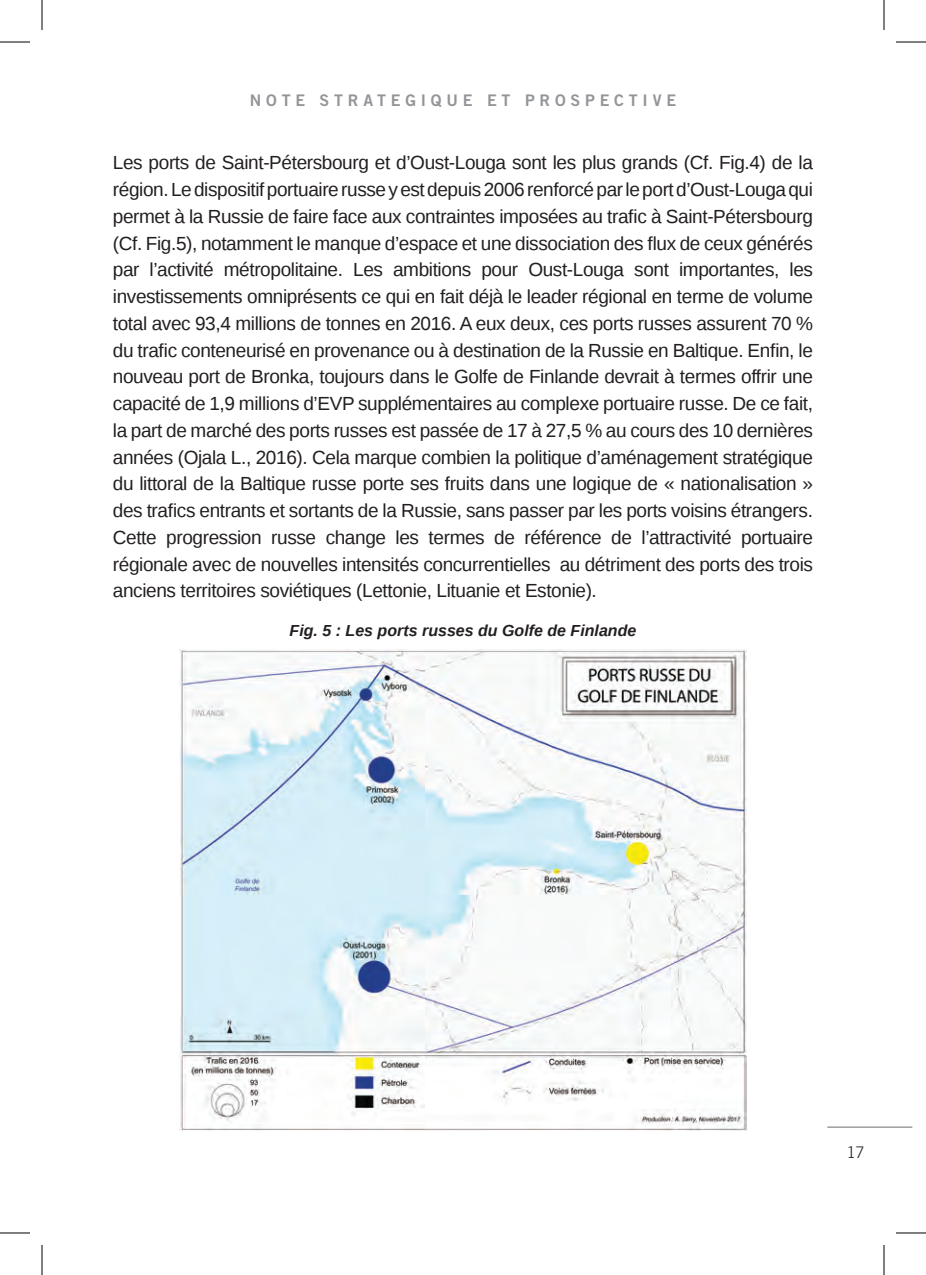
<style>
.page{position:relative;width:926px;height:1275px;background:#fff}
.page>*{position:absolute;margin:0;border:0;box-sizing:border-box;transform-origin:0 0}
.t1{font:19px/26.8px "Liberation Sans";letter-spacing:-.02em;color:#231f20;text-align:justify}
.t2{font:italic 700 16px "Liberation Sans";color:#231f20}
.t3{font:16px "Trade Gothic Bold Two";letter-spacing:.3em;color:#939598}
.t4{font:300 16px "Trade Gothic";color:#231f20}
</style>
<div class="page">
<hr style="left:827px;top:1126px;width:85px;height:1px;background:#6c6d70">
<img style="left:179px;top:649px;width:567px;height:481px">
<hr style="left:0;top:42px;width:30px;height:1px;background:#000">
<hr style="left:896px;top:42px;width:30px;height:1px;background:#000">
<hr style="left:0;top:1232px;width:30px;height:1px;background:#000">
<hr style="left:896px;top:1232px;width:30px;height:1px;background:#000">
<hr style="left:42px;top:0;width:1px;height:30px;background:#000">
<hr style="left:42px;top:1245px;width:1px;height:30px;background:#000">
<hr style="left:884px;top:0;width:1px;height:30px;background:#000">
<hr style="left:884px;top:1245px;width:1px;height:30px;background:#000">
<p class="t3" style="left:250px;top:90px;width:428px">NOTE STRATEGIQUE ET PROSPECTIVE</p>
<p class="t1" style="left:113px;top:150px;width:702px">Les ports de Saint-Pétersbourg et d’Oust-Louga sont les plus grands (Cf. Fig.4) de la région. Le dispositif portuaire russe y est depuis 2006 renforcé par le port d’Oust-Louga qui permet à la Russie de faire face aux contraintes imposées au trafic à Saint-Pétersbourg (Cf. Fig.5), notamment le manque d’espace et une dissociation des flux de ceux générés par l’activité métropolitaine. Les ambitions pour Oust-Louga sont importantes, les investissements omniprésents ce qui en fait déjà le leader régional en terme de volume total avec 93,4 millions de tonnes en 2016. A eux deux, ces ports russes assurent 70 % du trafic conteneurisé en provenance ou à destination de la Russie en Baltique. Enfin, le nouveau port de Bronka, toujours dans le Golfe de Finlande devrait à termes offrir une capacité de 1,9 millions d’EVP supplémentaires au complexe portuaire russe. De ce fait, la part de marché des ports russes est passée de 17 à 27,5 % au cours des 10 dernières années (Ojala L., 2016). Cela marque combien la politique d’aménagement stratégique du littoral de la Baltique russe porte ses fruits dans une logique de « nationalisation » des trafics entrants et sortants de la Russie, sans passer par les ports voisins étrangers.<br>Cette progression russe change les termes de référence de l’attractivité portuaire régionale avec de nouvelles intensités concurrentielles au détriment des ports des trois anciens territoires soviétiques (Lettonie, Lituanie et Estonie).</p>
<p class="t2" style="left:290px;top:619px;width:348px">Fig. 5 : Les ports russes du Golfe de Finlande</p>
<p class="t4" style="left:847px;top:1142px;width:19px">17</p>
</div>
